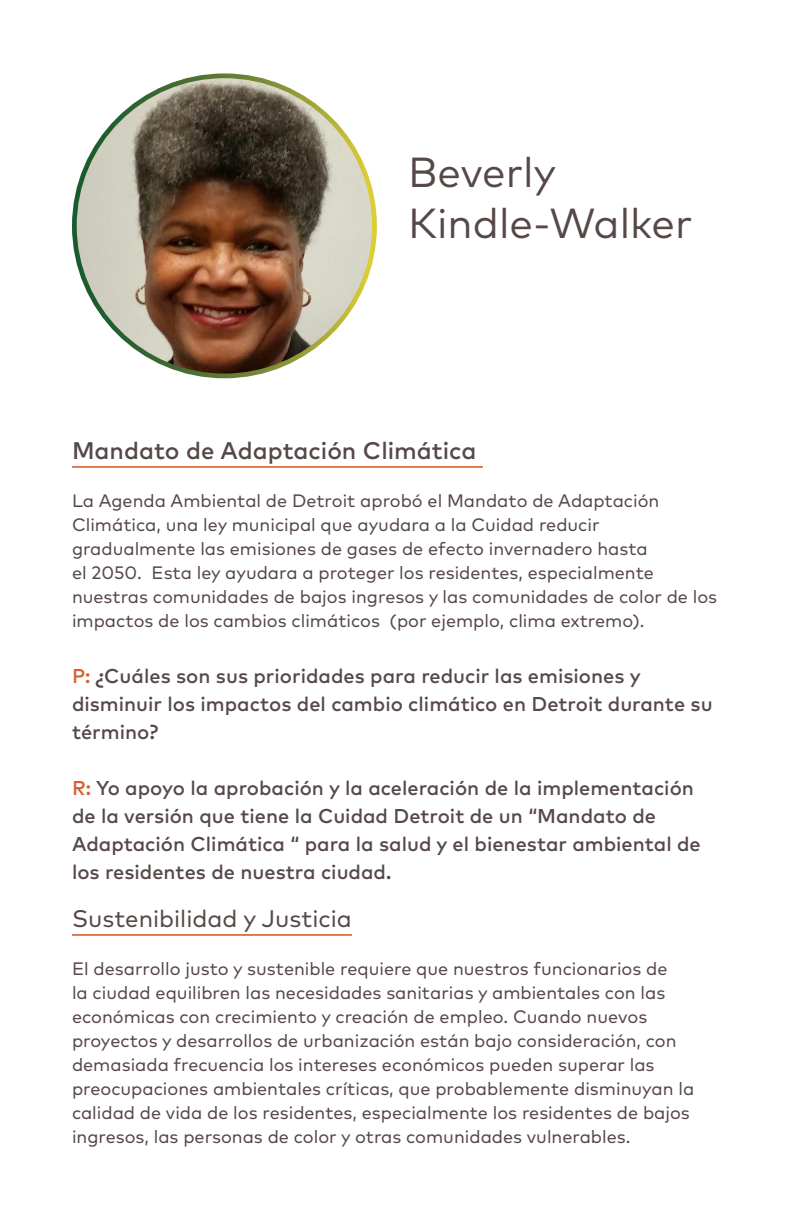
<style>
.page{position:relative;width:792px;height:1224px;background:#fff}
.page>*{position:absolute;margin:0;border:0;box-sizing:border-box;transform-origin:0 0}
.t1{font:42px/50.4px "Mark Pro";color:#574848}
.t2{font:500 24px "Mark Pro";color:#574848}
.Intro{font:24px "Mark Pro";color:#574747}
.Questions___Answers{font:500 20px/28px "Mark Pro";color:#574848}
.Intro-2{font:18px/24px "Mark Pro";color:#574747}
.s1{color:#d66130}
</style>
<div class="page">
<img style="left:74px;top:76px;width:301px;height:300px;border-radius:150px">
<hr style="left:72px;top:466px;width:411px;height:2px;background:#d66130">
<hr style="left:72px;top:934px;width:280px;height:2px;background:#d66130">
<h1 class="t1" style="left:408px;top:144px;width:286px">Beverly<br>Kindle-Walker</h1>
<h3 class="t2" style="left:72px;top:432px;width:406px">Mandato de Adaptación Climática</h3>
<p class="Intro-2" style="left:72px;top:487px;width:647px">La Agenda Ambiental de Detroit aprobó el Mandato de Adaptación Climática, una ley municipal que ayudara a la Cuidad reducir gradualmente las emisiones de gases de efecto invernadero hasta<br>el 2050. Esta ley ayudara a proteger los residentes, especialmente nuestras comunidades de bajos ingresos y las comunidades de color de los impactos de los cambios climáticos (por ejemplo, clima extremo).</p>
<p class="Questions___Answers" style="left:72px;top:660px;width:642px"><span class="s1">P:</span> ¿Cuáles son sus prioridades para reducir las emisiones y disminuir los impactos del cambio climático en Detroit durante su término?</p>
<p class="Questions___Answers" style="left:72px;top:772px;width:630px"><span class="s1">R:</span> Yo apoyo la aprobación y la aceleración de la implementación de la versión que tiene la Cuidad Detroit de un “Mandato de Adaptación Climática “ para la salud y el bienestar ambiental de los residentes de nuestra ciudad.</p>
<p class="Intro" style="left:72px;top:900px;width:281px">Sustenibilidad y Justicia</p>
<p class="Intro-2" style="left:72px;top:955px;width:624px">El desarrollo justo y sustenible requiere que nuestros funcionarios de<br>la ciudad equilibren las necesidades sanitarias y ambientales con las económicas con crecimiento y creación de empleo. Cuando nuevos proyectos y desarrollos de urbanización están bajo consideración, con demasiada frecuencia los intereses económicos pueden superar las preocupaciones ambientales críticas, que probablemente disminuyan la calidad de vida de los residentes, especialmente los residentes de bajos ingresos, las personas de color y otras comunidades vulnerables.</p>
</div>
